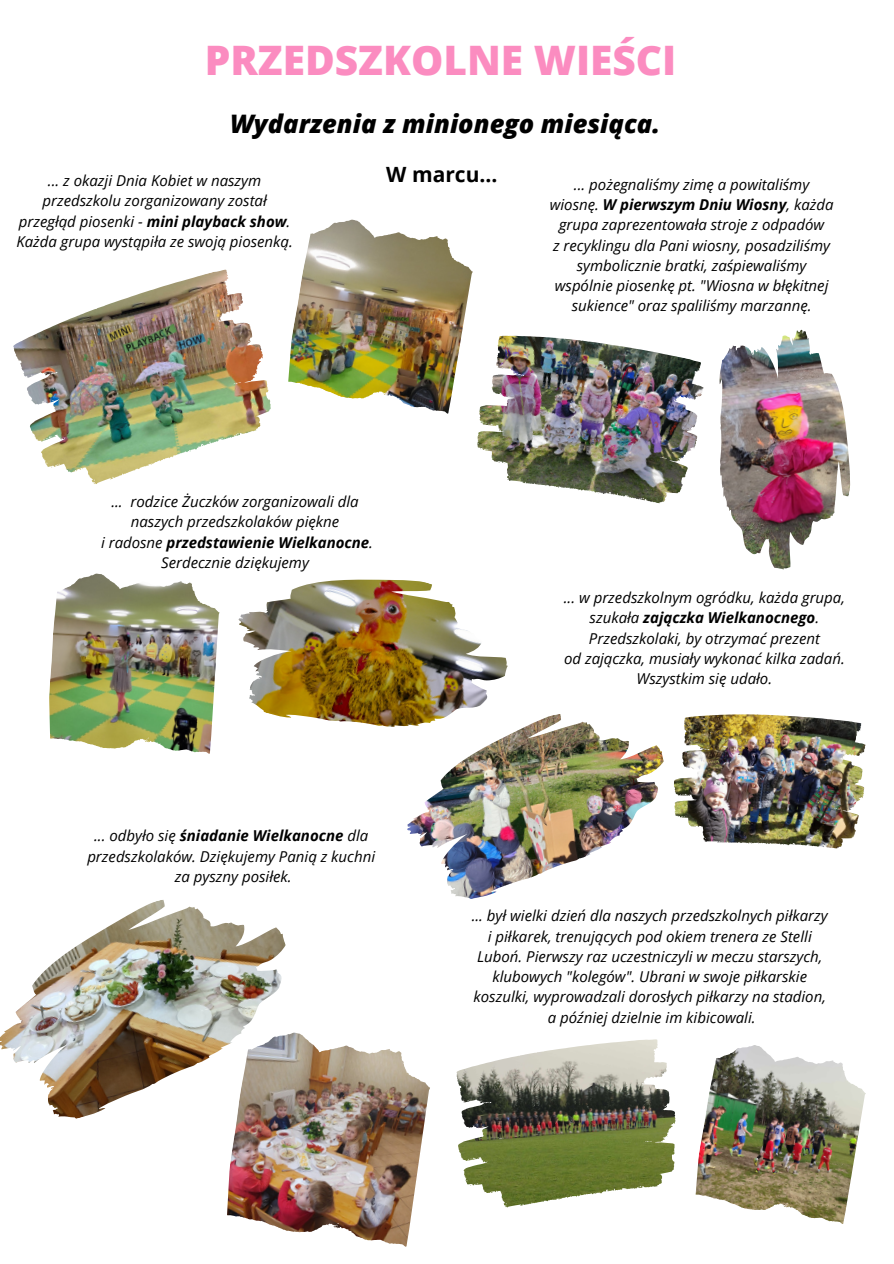
<style>
.page{position:relative;width:894px;height:1264px;background:#fff}
.page>*{position:absolute;margin:0;border:0;box-sizing:border-box;transform-origin:0 0}
.t1{font:800 40.65px "Open Sans";color:#fb8cc0}
.t2{font:italic 800 25.5px "Open Sans";color:#000}
.t3{font:700 21px "Open Sans";color:#000}
.t4{font:italic 15px/20.2px "Open Sans";color:#000;text-align:center}
.s1{font-weight:700}
</style>
<div class="page">
<img style="left:13px;top:219px;width:853px;height:1028px">
<img style="left:218px;top:278px;width:43px;height:72px">
<img style="left:361px;top:225px;width:112px;height:47px">
<img style="left:305px;top:1038px;width:125px;height:49px">
<img style="left:0;top:899px;width:286px;height:219px">
<img style="left:674px;top:370px;width:29px;height:71px">
<img style="left:407px;top:714px;width:256px;height:185px">
<img style="left:238px;top:578px;width:269px;height:149px">
<img style="left:841px;top:730px;width:24px;height:61px">
<img style="left:106px;top:577px;width:114px;height:35px">
<img style="left:718px;top:329px;width:132px;height:240px">
<img style="left:763px;top:1049px;width:102px;height:44px">
<img style="left:642px;top:1047px;width:33px;height:69px">
<p class="t1" style="left:205px;top:32px;width:473px">PRZEDSZKOLNE WIEŚCI</p>
<p class="t2" style="left:230px;top:106px;width:431px">Wydarzenia z minionego miesiąca.</p>
<p class="t3" style="left:386px;top:160px;width:113px">W marcu...</p>
<p class="t4" style="left:16px;top:170px;width:278px">... z okazji Dnia Kobiet w naszym przedszkolu zorganizowany został przegłąd piosenki - <span class="s1">mini playback show</span>.<br>Każda grupa wystąpiła ze swoją piosenką.</p>
<p class="t4" style="left:549px;top:174px;width:285px">... pożegnaliśmy zimę a powitaliśmy wiosnę. <span class="s1">W pierwszym Dniu Wiosny</span>, każda grupa zaprezentowała stroje z odpadów</p>
<p class="t4" style="left:553px;top:235px;width:278px">z recyklingu dla Pani wiosny, posadziliśmy symbolicznie bratki, zaśpiewaliśmy wspólnie piosenkę pt. "Wiosna w błękitnej sukience" oraz spaliliśmy marzannę.</p>
<p class="t4" style="left:111px;top:491px;width:249px">... rodzice Żuczków zorganizowali dla naszych przedszkolaków piękne</p>
<p class="t4" style="left:101px;top:531px;width:273px">i radosne <span class="s1">przedstawienie Wielkanocne</span>.<br>Serdecznie dziękujemy</p>
<p class="t4" style="left:87px;top:825px;width:289px">... odbyło się <span class="s1">śniadanie Wielkanocne</span> dla przedszkolaków. Dziękujemy Panią z kuchni</p>
<p class="t4" style="left:175px;top:865px;width:118px">za pyszny posiłek.</p>
<p class="t4" style="left:563px;top:587px;width:283px">... w przedszkolnym ogródku, każda grupa, szukała <span class="s1">zajączka Wielkanocnego</span>.<br>Przedszkolaki, by otrzymać prezent</p>
<p class="t4" style="left:564px;top:648px;width:282px">od zajączka, musiały wykonać kilka zadań.<br>Wszystkim się udało.</p>
<p class="t4" style="left:471px;top:905px;width:357px">... był wielki dzień dla naszych przedszkolnych piłkarzy</p>
<p class="t4" style="left:473px;top:925px;width:354px">i piłkarek, trenujących pod okiem trenera ze Stelli Luboń. Pierwszy raz uczestniczyli w meczu starszych, klubowych "kolegów". Ubrani w swoje piłkarskie koszulki, wyprowadzali dorosłych piłkarzy na stadion,</p>
<p class="t4" style="left:547px;top:1006px;width:209px">a później dzielnie im kibicowali.</p>
</div>
